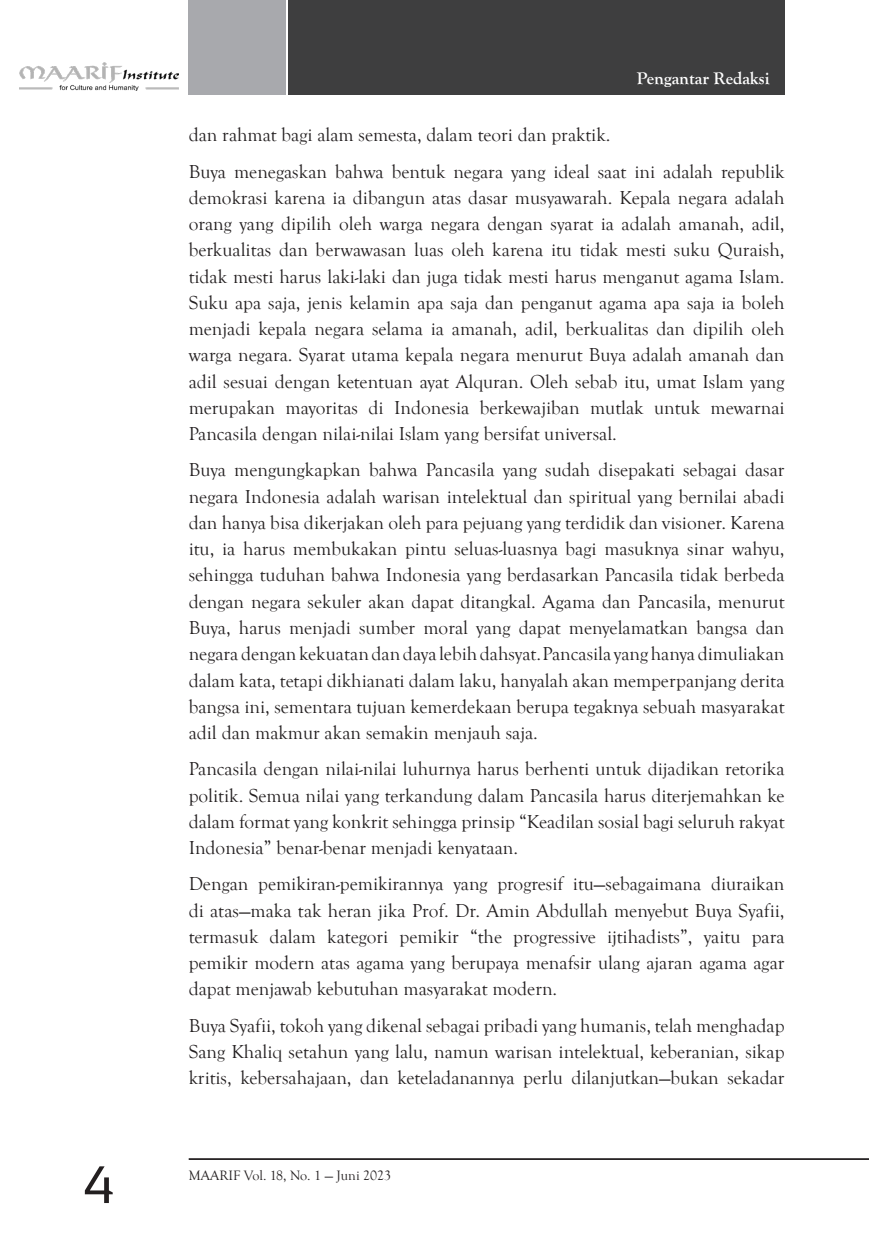
<style>
.page{position:relative;width:869px;height:1241px;background:#fff}
.page>*{position:absolute;margin:0;border:0;box-sizing:border-box;transform-origin:0 0}
.t1{font:52.5px "Sansation";color:#231f20}
.Normal__Web{font:19.25px/26.2px "Goudy Old Style T";color:#231f20;text-align:justify}
.t2{font:700 17.5px "Goudy Old Style T";color:#fff}
.t3{font:14px "Goudy Old Style T";color:#231f20}
</style>
<div class="page">
<div style="left:189px;top:0;width:97px;height:94px;background:#a8a9ad"></div>
<hr style="left:189px;top:1157px;width:679px;height:2px;background:#231f20">
<div style="left:288px;top:0;width:496px;height:94px;background:#3e3e3f"></div>
<img style="left:20px;top:63px;width:159px;height:27px">
<p class="t2" style="left:636px;top:69px;width:134px">Pengantar Redaksi</p>
<p class="Normal__Web" style="left:189px;top:122px;width:423px">dan rahmat bagi alam semesta, dalam teori dan praktik.</p>
<p class="Normal__Web" style="left:189px;top:158px;width:597px">Buya menegaskan bahwa bentuk negara yang ideal saat ini adalah republik demokrasi karena ia dibangun atas dasar musyawarah. Kepala negara adalah orang yang dipilih oleh warga negara dengan syarat ia adalah amanah, adil, berkualitas dan berwawasan luas oleh karena itu tidak mesti suku Quraish, tidak mesti harus laki-laki dan juga tidak mesti harus menganut agama Islam.<br>Suku apa saja, jenis kelamin apa saja dan penganut agama apa saja ia boleh menjadi kepala negara selama ia amanah, adil, berkualitas dan dipilih oleh warga negara. Syarat utama kepala negara menurut Buya adalah amanah dan adil sesuai dengan ketentuan ayat Alquran. Oleh sebab itu, umat Islam yang merupakan mayoritas di Indonesia berkewajiban mutlak untuk mewarnai Pancasila dengan nilai-nilai Islam yang bersifat universal.</p>
<p class="Normal__Web" style="left:189px;top:457px;width:597px">Buya mengungkapkan bahwa Pancasila yang sudah disepakati sebagai dasar negara Indonesia adalah warisan intelektual dan spiritual yang bernilai abadi dan hanya bisa dikerjakan oleh para pejuang yang terdidik dan visioner. Karena itu, ia harus membukakan pintu seluas-luasnya bagi masuknya sinar wahyu, sehingga tuduhan bahwa Indonesia yang berdasarkan Pancasila tidak berbeda dengan negara sekuler akan dapat ditangkal. Agama dan Pancasila, menurut Buya, harus menjadi sumber moral yang dapat menyelamatkan bangsa dan negara dengan kekuatan dan daya lebih dahsyat.Pancasila yang hanya dimuliakan dalam kata, tetapi dikhianati dalam laku, hanyalah akan memperpanjang derita bangsa ini, sementara tujuan kemerdekaan berupa tegaknya sebuah masyarakat adil dan makmur akan semakin menjauh saja.</p>
<p class="Normal__Web" style="left:189px;top:756px;width:597px">Pancasila dengan nilai-nilai luhurnya harus berhenti untuk dijadikan retorika politik. Semua nilai yang terkandung dalam Pancasila harus diterjemahkan ke dalam format yang konkrit sehingga prinsip “Keadilan sosial bagi seluruh rakyat Indonesia” benar-benar menjadi kenyataan.</p>
<p class="Normal__Web" style="left:189px;top:871px;width:597px">Dengan pemikiran-pemikirannya yang progresif itu—sebagaimana diuraikan di atas—maka tak heran jika Prof. Dr. Amin Abdullah menyebut Buya Syafii, termasuk dalam kategori pemikir “the progressive ijtihadists”, yaitu para pemikir modern atas agama yang berupaya menafsir ulang ajaran agama agar dapat menjawab kebutuhan masyarakat modern.</p>
<p class="Normal__Web" style="left:189px;top:1012px;width:597px">Buya Syafii, tokoh yang dikenal sebagai pribadi yang humanis, telah menghadap Sang Khaliq setahun yang lalu, namun warisan intelektual, keberanian, sikap kritis, kebersahajaan, dan keteladanannya perlu dilanjutkan—bukan sekadar</p>
<h1 class="t1" style="left:83px;top:1155px;width:33px">4</h1>
<p class="t3" style="left:189px;top:1167px;width:204px">MAARIF Vol. 18, No. 1 — Juni 2023</p>
</div>
